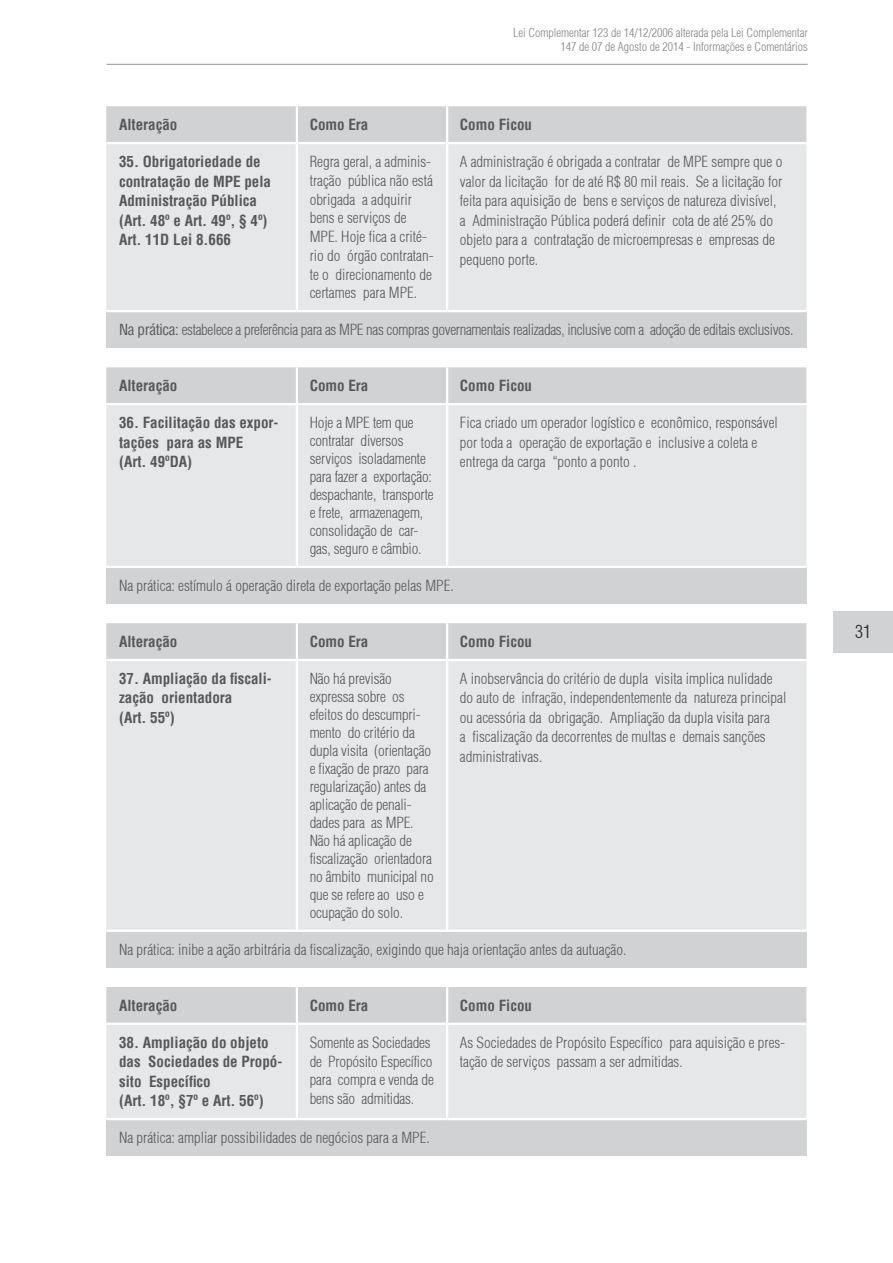
<style>
.page{position:relative;width:893px;height:1263px;background:#fff}
.page>*{position:absolute;margin:0;border:0;box-sizing:border-box;transform-origin:0 0}
.t1{font:300 condensed 18px "Helvetica";color:#231f20}
.Tabela{font:300 condensed 15px/18px "Helvetica";color:#57585a}
.Tabela-2{font:700 condensed 15px/19.5px "Helvetica";color:#57585a}
.Tabela-3{font:300 condensed 15px "Helvetica";letter-spacing:-.02em;color:#57585a}
.t2{font:300 condensed 12px/14.4px "Helvetica";color:#808285;text-align:right}
.s1{font-weight:400}
</style>
<div class="page">
<div style="left:833px;top:611px;width:60px;height:41px;background:#d1d2d4"></div>
<hr style="left:107px;top:64px;width:701px;height:1px;background:#939598">
<div style="left:106px;top:106px;width:700px;height:36px;background:#d1d2d4"></div>
<div style="left:106px;top:144px;width:700px;height:166px;background:#e6e7e9"></div>
<div style="left:106px;top:311px;width:700px;height:37px;background:#d1d2d4"></div>
<hr style="left:296px;top:106px;width:2px;height:36px;background:#fff">
<hr style="left:446px;top:106px;width:2px;height:36px;background:#fff">
<hr style="left:296px;top:144px;width:2px;height:166px;background:#fff">
<hr style="left:446px;top:144px;width:2px;height:166px;background:#fff">
<hr style="left:106px;top:310px;width:191px;height:2px;background:#fff">
<hr style="left:297px;top:310px;width:150px;height:2px;background:#fff">
<hr style="left:447px;top:310px;width:359px;height:2px;background:#fff">
<div style="left:106px;top:367px;width:700px;height:36px;background:#d1d2d4"></div>
<div style="left:106px;top:405px;width:700px;height:161px;background:#e6e7e9"></div>
<div style="left:106px;top:567px;width:700px;height:37px;background:#d1d2d4"></div>
<hr style="left:296px;top:367px;width:2px;height:36px;background:#fff">
<hr style="left:446px;top:367px;width:2px;height:36px;background:#fff">
<hr style="left:296px;top:405px;width:2px;height:161px;background:#fff">
<hr style="left:446px;top:405px;width:2px;height:161px;background:#fff">
<hr style="left:106px;top:566px;width:191px;height:2px;background:#fff">
<hr style="left:297px;top:566px;width:150px;height:2px;background:#fff">
<hr style="left:447px;top:566px;width:359px;height:2px;background:#fff">
<div style="left:106px;top:623px;width:700px;height:36px;background:#d1d2d4"></div>
<div style="left:106px;top:661px;width:700px;height:269px;background:#e6e7e9"></div>
<div style="left:106px;top:931px;width:700px;height:36px;background:#d1d2d4"></div>
<hr style="left:296px;top:623px;width:2px;height:36px;background:#fff">
<hr style="left:446px;top:623px;width:2px;height:36px;background:#fff">
<hr style="left:296px;top:661px;width:2px;height:269px;background:#fff">
<hr style="left:446px;top:661px;width:2px;height:269px;background:#fff">
<hr style="left:106px;top:930px;width:191px;height:2px;background:#fff">
<hr style="left:297px;top:930px;width:150px;height:2px;background:#fff">
<hr style="left:447px;top:930px;width:359px;height:2px;background:#fff">
<div style="left:106px;top:987px;width:700px;height:36px;background:#d1d2d4"></div>
<div style="left:106px;top:1025px;width:700px;height:93px;background:#e6e7e9"></div>
<div style="left:106px;top:1119px;width:700px;height:37px;background:#d1d2d4"></div>
<hr style="left:296px;top:987px;width:2px;height:36px;background:#fff">
<hr style="left:446px;top:987px;width:2px;height:36px;background:#fff">
<hr style="left:296px;top:1025px;width:2px;height:93px;background:#fff">
<hr style="left:446px;top:1025px;width:2px;height:93px;background:#fff">
<hr style="left:106px;top:1118px;width:191px;height:2px;background:#fff">
<hr style="left:297px;top:1118px;width:150px;height:2px;background:#fff">
<hr style="left:447px;top:1118px;width:359px;height:2px;background:#fff">
<p class="t2" style="left:513px;top:25px;width:296px">Lei Complementar 123 de 14/12/2006 alterada pela Lei Complementar<br>147 de 07 de Agosto de 2014 - Informações e Comentários</p>
<p class="Tabela-2" style="left:119px;top:115px;width:60px">Alteração</p>
<p class="Tabela-2" style="left:310px;top:115px;width:60px">Como Era</p>
<p class="Tabela-2" style="left:460px;top:115px;width:74px">Como Ficou</p>
<p class="Tabela-2" style="left:119px;top:152px;width:154px">35. Obrigatoriedade de contratação de MPE pela<br>Administração Pública (Art. 48º e Art. 49º, § 4º)<br>Art. 11D Lei 8.666</p>
<p class="Tabela" style="left:310px;top:152px;width:126px;line-height:18.8px">Regra geral, a adminis&shy;tração pública não está obrigada a adquirir bens e serviços de<br>MPE. Hoje fica a crité&shy;rio do órgão contratan&shy;te o direcionamento de certames para MPE.</p>
<p class="Tabela" style="left:460px;top:152px;width:324px;line-height:19.5px">A administração é obrigada a contratar de MPE sempre que o valor da licitação for de até R$ 80 mil reais. Se a licitação for feita para aquisição de bens e serviços de natureza divisível, a Administração Pública poderá definir cota de até 25% do objeto para a contratação de microempresas e empresas de pequeno porte.</p>
<p class="Tabela-3" style="left:119px;top:320px;width:676px"><span class="s1">Na prática:</span> estabelece a preferência para as MPE nas compras governamentais realizadas, inclusive com a adoção de editais exclusivos.</p>
<p class="Tabela-2" style="left:119px;top:376px;width:60px">Alteração</p>
<p class="Tabela-2" style="left:310px;top:376px;width:60px">Como Era</p>
<p class="Tabela-2" style="left:460px;top:376px;width:74px">Como Ficou</p>
<p class="Tabela-2" style="left:119px;top:413px;width:161px">36. Facilitação das expor&shy;tações para as MPE</p>
<p class="Tabela-2" style="left:119px;top:452px;width:75px">(Art. 49ºDA)</p>
<p class="Tabela" style="left:310px;top:414px;width:126px">Hoje a MPE tem que contratar diversos serviços isoladamente para fazer a exportação: despachante, transporte e frete, armazenagem, consolidação de car&shy;gas, seguro e câmbio.</p>
<p class="Tabela" style="left:460px;top:413px;width:319px;line-height:19.5px">Fica criado um operador logístico e econômico, responsável por toda a operação de exportação e inclusive a coleta e entrega da carga “ponto a ponto .</p>
<p class="Tabela" style="left:119px;top:576px;width:336px">Na prática: estímulo á operação direta de exportação pelas MPE.</p>
<p class="Tabela-2" style="left:119px;top:632px;width:60px">Alteração</p>
<p class="Tabela-2" style="left:310px;top:632px;width:60px">Como Era</p>
<p class="Tabela-2" style="left:460px;top:632px;width:74px">Como Ficou</p>
<p class="Tabela-2" style="left:119px;top:669px;width:154px">37. Ampliação da fiscali&shy;zação orientadora</p>
<p class="Tabela-2" style="left:119px;top:708px;width:57px">(Art. 55º)</p>
<p class="Tabela" style="left:310px;top:669px;width:126px">Não há previsão expressa sobre os efeitos do descumpri&shy;mento do critério da dupla visita (orientação e fixação de prazo para regularização) antes da aplicação de penali&shy;dades para as MPE.<br>Não há aplicação de fiscalização orientadora no âmbito municipal no que se refere ao uso e ocupação do solo.</p>
<p class="Tabela" style="left:460px;top:669px;width:328px;line-height:19.5px">A inobservância do critério de dupla visita implica nulidade do auto de infração, independentemente da natureza principal ou acessória da obrigação. Ampliação da dupla visita para<br>a fiscalização da decorrentes de multas e demais sanções administrativas.</p>
<p class="Tabela" style="left:119px;top:940px;width:509px">Na prática: inibe a ação arbitrária da fiscalização, exigindo que haja orientação antes da autuação.</p>
<p class="Tabela-2" style="left:119px;top:996px;width:60px">Alteração</p>
<p class="Tabela-2" style="left:310px;top:996px;width:60px">Como Era</p>
<p class="Tabela-2" style="left:460px;top:996px;width:74px">Como Ficou</p>
<p class="Tabela-2" style="left:119px;top:1032px;width:165px">38. Ampliação do objeto das Sociedades de Propó&shy;sito Específico</p>
<p class="Tabela-2" style="left:119px;top:1091px;width:146px">(Art. 18º, §7º e Art. 56º)</p>
<p class="Tabela" style="left:310px;top:1033px;width:126px;line-height:18.8px">Somente as Sociedades de Propósito Específico para compra e venda de bens são admitidas.</p>
<p class="Tabela" style="left:460px;top:1032px;width:327px;line-height:19.5px">As Sociedades de Propósito Específico para aquisição e pres&shy;tação de serviços passam a ser admitidas.</p>
<p class="Tabela" style="left:119px;top:1128px;width:312px">Na prática: ampliar possibilidades de negócios para a MPE.</p>
<p class="t1" style="left:855px;top:620px;width:17px">31</p>
</div>
